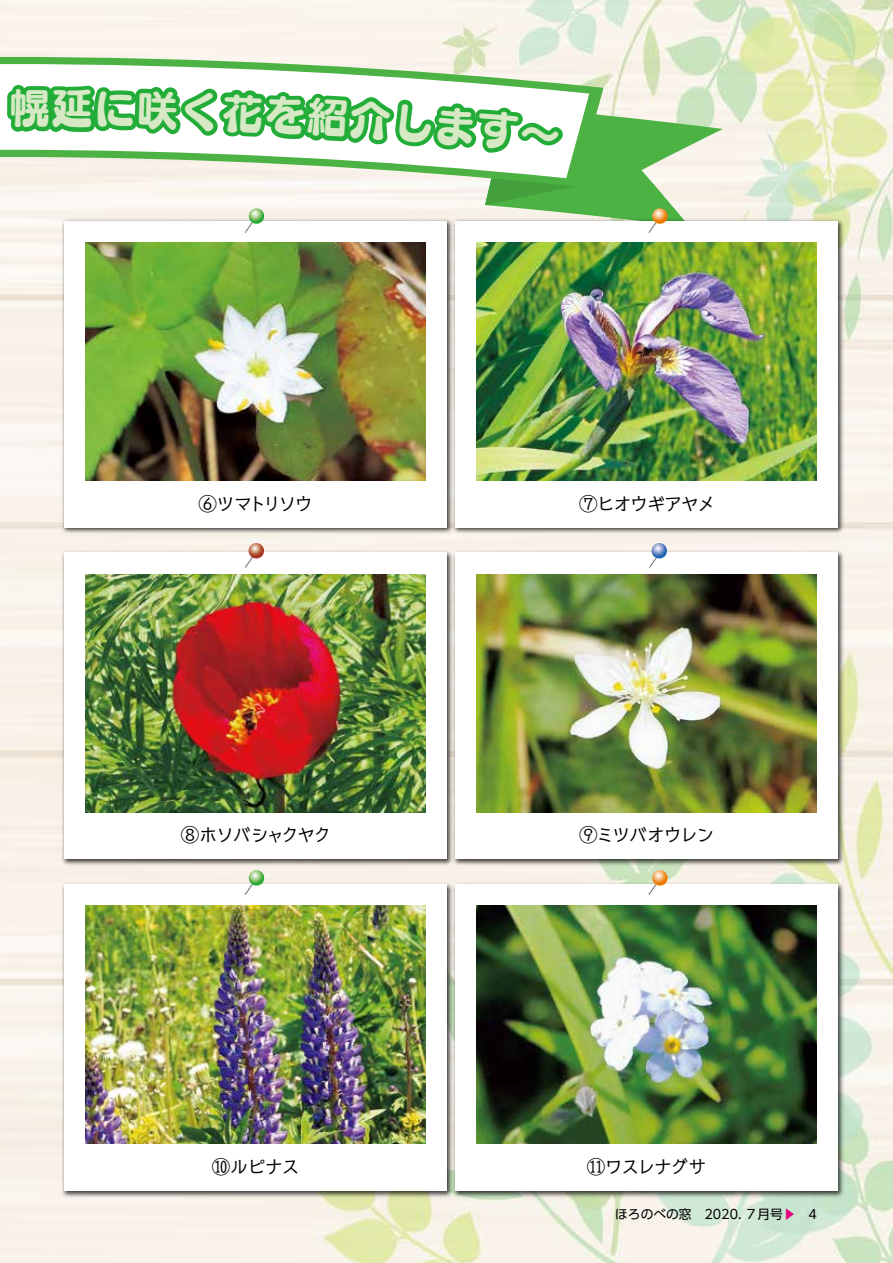
<style>
.page{position:relative;width:893px;height:1263px;background:#fff}
.page>*{position:absolute;margin:0;border:0;box-sizing:border-box;transform-origin:0 0}
.t1{font:42.45px "Slump Std DB";color:#d6e9c4}
.t2{font:19.2px "Talking Std";letter-spacing:-.13em;color:#000}
.t3{font:19.2px "Talking Std";letter-spacing:-.175em;color:#000}
.t4{font:12.75px "UD Shin Go Pr 6";color:#000}
.s1{color:#e4007f}
</style>
<div class="page">
<img style="left:0;top:0;width:893px;height:1263px">
<img style="left:455px;top:880px;width:391px;height:319px">
<div style="left:455px;top:884px;width:383px;height:307px;background:#fff"></div>
<img style="left:476px;top:906px;width:340px;height:238px">
<img style="left:60px;top:737px;width:391px;height:130px">
<div style="left:64px;top:553px;width:382px;height:306px;background:#fff"></div>
<img style="left:85px;top:737px;width:340px;height:75px">
<img style="left:60px;top:880px;width:395px;height:319px">
<div style="left:64px;top:884px;width:382px;height:307px;background:#fff"></div>
<img style="left:85px;top:906px;width:340px;height:238px">
<img style="left:723px;top:217px;width:123px;height:319px">
<div style="left:455px;top:221px;width:383px;height:306px;background:#fff"></div>
<img style="left:723px;top:242px;width:93px;height:238px">
<img style="left:451px;top:549px;width:395px;height:318px">
<div style="left:455px;top:553px;width:383px;height:306px;background:#fff"></div>
<img style="left:476px;top:574px;width:340px;height:238px">
<svg style="left:648px;top:870px;width:21px;height:25px"></svg>
<svg style="left:244px;top:870px;width:21px;height:25px"></svg>
<svg style="left:0;top:94px;width:2px;height:29px"></svg>
<svg style="left:3px;top:81px;width:54px;height:1182px"></svg>
<img style="left:41px;top:0;width:682px;height:737px">
<h1 class="t1" style="left:8px;top:79px;width:44px">幌</h1>
<p class="t3" style="left:198px;top:489px;width:116px">⑥ツマトリソウ</p>
<p class="t2" style="left:579px;top:489px;width:139px">⑦ヒオウギアヤメ</p>
<p class="t2" style="left:181px;top:820px;width:153px">⑧ホソバシャクヤク</p>
<p class="t2" style="left:211px;top:1152px;width:90px">⑩ルピナス</p>
<p class="t2" style="left:579px;top:820px;width:138px">⑨ミツバオウレン</p>
<p class="t2" style="left:586px;top:1152px;width:122px">⑪ワスレナグサ</p>
<p class="t4" style="left:615px;top:1204px;width:203px">ほろのべの窓　2020. ７月号<span class="s1">▶</span>　4</p>
</div>
